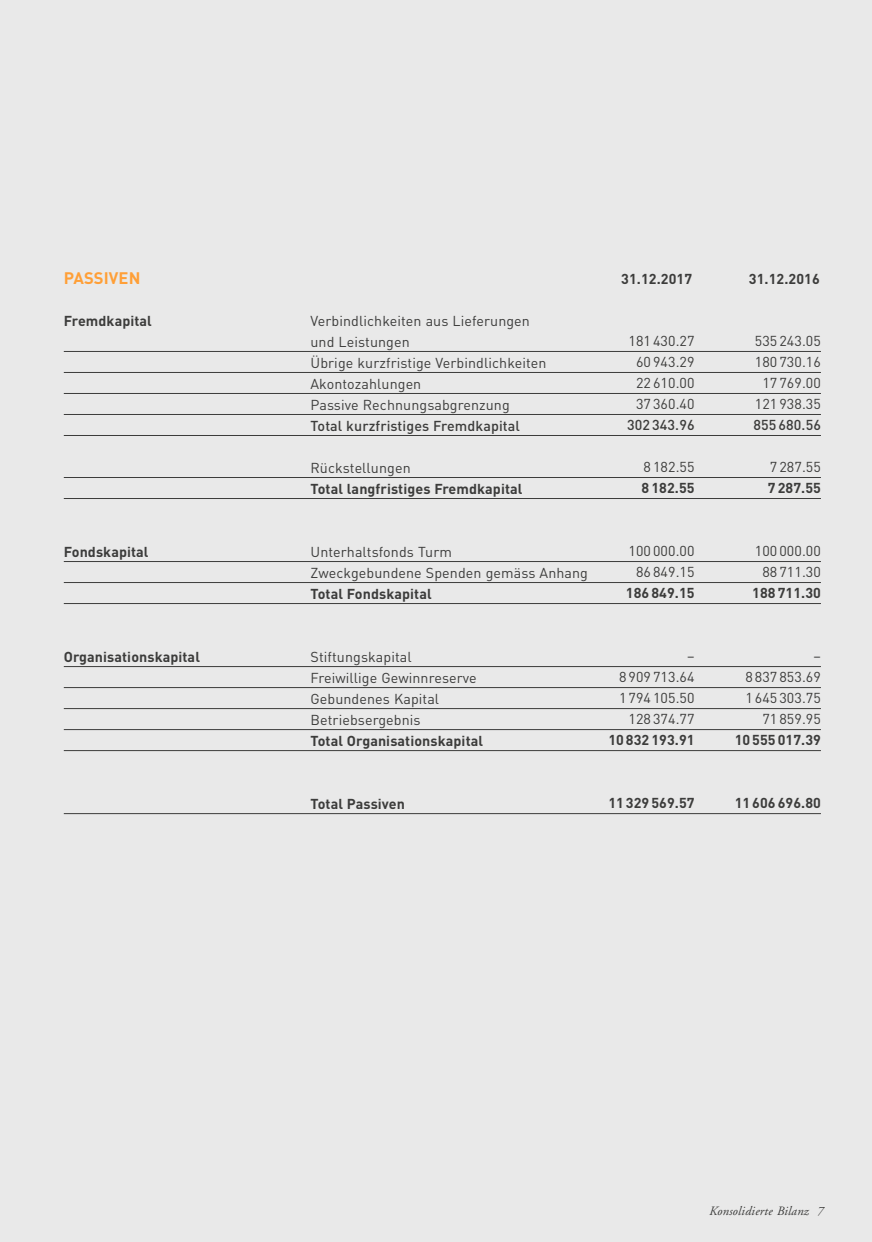
<style>
.page{position:relative;width:872px;height:1242px;background:#e9e9e9}
.page>*{position:absolute;margin:0;border:0;box-sizing:border-box;transform-origin:0 0}
.t1{font:700 16.5px "DIN";letter-spacing:.005em;color:#ff9f37}
.t2{font:14.25px/21px "DIN";letter-spacing:.005em;color:#3c3c3b;text-align:center}
.t3{font:700 14.25px "DIN";letter-spacing:.005em;color:#3c3c3b}
.t4{font:500 14.25px "DIN";letter-spacing:.005em;color:#3c3c3b}
.t5{font:italic 12.75px "Adobe Garamond";letter-spacing:.015em;color:#3c3c3b}
</style>
<div class="page">
<hr style="left:64px;top:351px;width:757px;height:1px;background:#3c3c3b">
<hr style="left:64px;top:372px;width:757px;height:1px;background:#3c3c3b">
<hr style="left:64px;top:393px;width:757px;height:1px;background:#3c3c3b">
<hr style="left:64px;top:414px;width:757px;height:1px;background:#3c3c3b">
<hr style="left:64px;top:435px;width:757px;height:1px;background:#3c3c3b">
<hr style="left:64px;top:477px;width:757px;height:1px;background:#3c3c3b">
<hr style="left:64px;top:498px;width:757px;height:1px;background:#3c3c3b">
<hr style="left:64px;top:561px;width:757px;height:1px;background:#3c3c3b">
<hr style="left:64px;top:582px;width:757px;height:1px;background:#3c3c3b">
<hr style="left:64px;top:603px;width:757px;height:1px;background:#3c3c3b">
<hr style="left:64px;top:666px;width:757px;height:1px;background:#3c3c3b">
<hr style="left:64px;top:687px;width:757px;height:1px;background:#3c3c3b">
<hr style="left:64px;top:708px;width:757px;height:1px;background:#3c3c3b">
<hr style="left:64px;top:729px;width:757px;height:1px;background:#3c3c3b">
<hr style="left:64px;top:750px;width:757px;height:1px;background:#3c3c3b">
<hr style="left:64px;top:813px;width:757px;height:1px;background:#3c3c3b">
<p class="t1" style="left:64px;top:267px;width:78px">PASSIVEN</p>
<p class="t3" style="left:621px;top:269px;width:72px">31.12.2017</p>
<p class="t3" style="left:749px;top:269px;width:72px">31.12.2016</p>
<p class="t3" style="left:64px;top:311px;width:90px">Fremdkapital</p>
<p class="t2" style="left:310px;top:310px;width:238px;text-align:left">Verbindlichkeiten aus Lieferungen und Leistungen<br>Übrige kurzfristige Verbindlichkeiten<br>Akontozahlungen<br>Passive Rechnungsabgrenzung</p>
<p class="t4" style="left:310px;top:416px;width:211px">Total kurzfristiges Fremdkapital</p>
<p class="t2" style="left:310px;top:457px;width:102px">Rückstellungen</p>
<p class="t3" style="left:310px;top:479px;width:213px">Total langfristiges Fremdkapital</p>
<p class="t2" style="left:628px;top:330px;width:68px">181 430.27<br>60 943.29<br>22 610.00<br>37 360.40</p>
<p class="t4" style="left:627px;top:415px;width:69px">302 343.96</p>
<p class="t2" style="left:643px;top:456px;width:52px">8 182.55</p>
<p class="t3" style="left:641px;top:478px;width:54px">8 182.55</p>
<p class="t2" style="left:755px;top:330px;width:68px">535 243.05<br>180 730.16<br>17 769.00<br>121 938.35</p>
<p class="t4" style="left:753px;top:415px;width:69px">855 680.56</p>
<p class="t2" style="left:770px;top:456px;width:52px">7 287.55</p>
<p class="t3" style="left:768px;top:478px;width:54px">7 287.55</p>
<p class="t3" style="left:64px;top:542px;width:86px">Fondskapital</p>
<p class="t2" style="left:310px;top:541px;width:279px;text-align:left">Unterhaltsfonds Turm<br>Zweckgebundene Spenden gemäss Anhang</p>
<p class="t3" style="left:310px;top:584px;width:123px">Total Fondskapital</p>
<p class="t3" style="left:64px;top:647px;width:138px">Organisationskapital</p>
<p class="t2" style="left:310px;top:646px;width:168px;text-align:left">Stiftungskapital<br>Freiwillige Gewinnreserve<br>Gebundenes Kapital<br>Betriebsergebnis</p>
<p class="t3" style="left:310px;top:731px;width:174px">Total Organisationskapital</p>
<p class="t3" style="left:310px;top:794px;width:96px">Total Passiven</p>
<p class="t2" style="left:628px;top:540px;width:68px">100 000.00<br>86 849.15</p>
<p class="t3" style="left:626px;top:583px;width:70px">186 849.15</p>
<p class="t2" style="left:619px;top:645px;width:77px;text-align:right">–<br>8 909 713.64<br>1 794 105.50<br>128 374.77</p>
<p class="t3" style="left:608px;top:730px;width:88px">10 832 193.91</p>
<p class="t3" style="left:608px;top:793px;width:88px">11 329 569.57</p>
<p class="t2" style="left:755px;top:540px;width:68px">100 000.00<br>88 711.30</p>
<p class="t3" style="left:752px;top:583px;width:70px">188 711.30</p>
<p class="t2" style="left:745px;top:645px;width:77px;text-align:right">–<br>8 837 853.69<br>1 645 303.75<br>71 859.95</p>
<p class="t3" style="left:734px;top:730px;width:88px">10 555 017.39</p>
<p class="t3" style="left:734px;top:793px;width:88px">11 606 696.80</p>
<p class="t5" style="left:708px;top:1204px;width:116px">Konsolidierte Bilanz 7</p>
</div>
